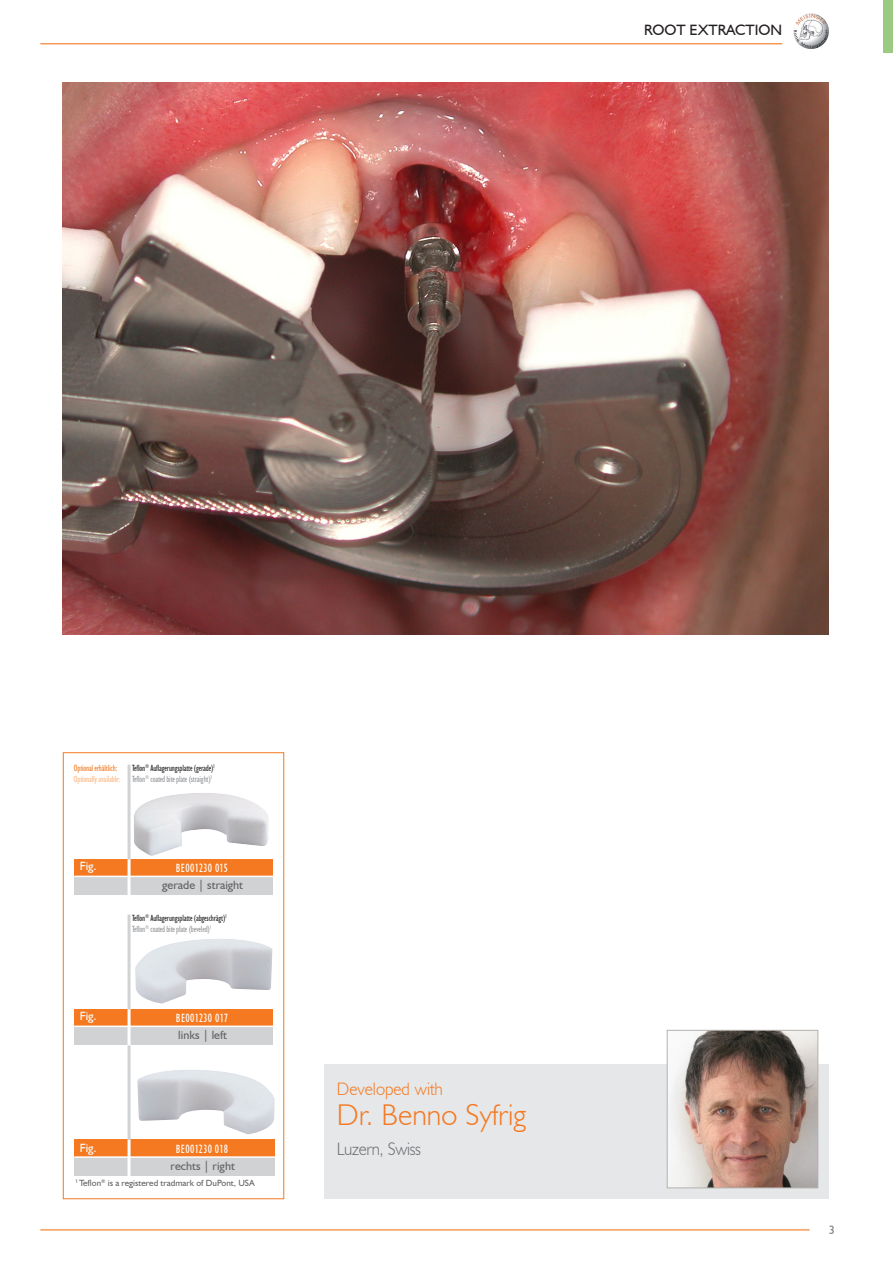
<style>
.page{position:relative;width:893px;height:1263px;background:#fff}
.page>*{position:absolute;margin:0;border:0;box-sizing:border-box;transform-origin:0 0}
.t1{font:300 30px "Humanist 521 BT";color:#f47921}
.t2{font:300 18px "Humanist 521 BT";color:#f47921;scale:.95 1}
.t3{font:300 18px "Humanist 521 BT";letter-spacing:-.02em;color:#6d6e71;scale:.94 1}
.t4{font:15px "Humanist 521 BT";color:#231f20}
.t5{font:12px "Humanist 521 BT";color:#636366}
.t6{font:condensed 12px "Humanist 521 BT";letter-spacing:.03em;color:#fff}
.t7{font:12px "Humanist 521 BT";color:#fff}
.t8{font:12px "Humanist 521 BT";color:#808285}
.t9{font:condensed 9px/10.5px "Humanist 521 BT";letter-spacing:-.02em;color:#231f20;scale:.93 1}
.t10{font:9px "Humanist 521 BT";color:#636366}
.t11{font:condensed 9px "Humanist 521 BT";letter-spacing:-.02em;color:#fab783;scale:.93 1}
.t12{font:condensed 9px "Humanist 521 BT";letter-spacing:-.02em;color:#f47921;scale:.93 1}
.s1{color:#939598}
</style>
<div class="page">
<div style="left:882px;top:0;width:10px;height:53px;background:#9bcb83"></div>
<hr style="left:40px;top:43px;width:742px;height:1px;background:#f47921">
<hr style="left:40px;top:1229px;width:769px;height:1px;background:#f47921">
<div style="left:74px;top:1009px;width:199px;height:17px;background:#f47921"></div>
<div style="left:74px;top:859px;width:199px;height:17px;background:#f47921"></div>
<div style="left:74px;top:1026px;width:199px;height:19px;background:#d1d2d4"></div>
<div style="left:74px;top:876px;width:199px;height:19px;background:#d1d2d4"></div>
<hr style="left:74px;top:1025px;width:201px;height:2px;background:#fff">
<hr style="left:74px;top:875px;width:201px;height:2px;background:#fff">
<hr style="left:127px;top:914px;width:3px;height:95px;background:#d1d2d4">
<hr style="left:127px;top:764px;width:3px;height:95px;background:#d1d2d4">
<hr style="left:127px;top:1009px;width:3px;height:42px;background:#fff">
<hr style="left:127px;top:859px;width:3px;height:42px;background:#fff">
<img style="left:135px;top:939px;width:137px;height:64px">
<img style="left:134px;top:793px;width:135px;height:63px">
<div style="left:74px;top:1140px;width:200px;height:17px;background:#f47921"></div>
<div style="left:74px;top:1157px;width:201px;height:18px;background:#d1d2d4"></div>
<hr style="left:74px;top:1156px;width:202px;height:2px;background:#fff">
<hr style="left:127px;top:1045px;width:3px;height:95px;background:#d1d2d4">
<hr style="left:127px;top:1140px;width:3px;height:42px;background:#fff">
<img style="left:137px;top:1070px;width:138px;height:64px">
<div style="left:63px;top:752px;width:221px;height:447px;border:1px solid #f47921"></div>
<img style="left:63px;top:82px;width:765px;height:553px">
<div style="left:324px;top:1064px;width:504px;height:134px;background:#e6e7e9"></div>
<img style="left:669px;top:1032px;width:147px;height:154px">
<div style="left:667px;top:1030px;width:151px;height:158px;border:1px solid #b6b1ad"></div>
<h3 class="t4" style="left:644px;top:24px;width:140px">ROOT EXTRACTION</h3>
<p class="t12" style="left:74px;top:765px;width:48px">Optional erhältlich:</p>
<p class="t11" style="left:74px;top:775px;width:51px">Optionally available:</p>
<p class="t9" style="left:132px;top:764px;width:90px">Teflon<sup>®</sup> Auflagerungsplatte (gerade)<sup>1<br></sup><span class="s1">Teflon</span><sup>®</sup> <span class="s1">coated bite plate (straight)</span><sup>1</sup></p>
<h3 class="t7" style="left:80px;top:861px;width:18px">Fig.</h3>
<h3 class="t6" style="left:176px;top:863px;width:54px">BE001230 015</h3>
<h3 class="t5" style="left:162px;top:880px;width:82px">gerade | straight</h3>
<p class="t9" style="left:132px;top:914px;width:103px">Teflon<sup>®</sup> Auflagerungsplatte (abgeschrägt)<sup>1<br></sup><span class="s1">Teflon</span><sup>®</sup> <span class="s1">coated bite plate (beveled)</span><sup>1</sup></p>
<h3 class="t7" style="left:80px;top:1011px;width:18px">Fig.</h3>
<h3 class="t6" style="left:176px;top:1013px;width:54px">BE001230 017</h3>
<h3 class="t5" style="left:178px;top:1029px;width:50px">links | left</h3>
<h3 class="t7" style="left:80px;top:1143px;width:18px">Fig.</h3>
<h3 class="t6" style="left:176px;top:1144px;width:54px">BE001230 018</h3>
<h3 class="t5" style="left:170px;top:1160px;width:66px">rechts | right</h3>
<p class="t10" style="left:75px;top:1179px;width:181px"><sup>1</sup> Teflon<sup>®</sup> is a registered tradmark of DuPont, USA</p>
<h2 class="t2" style="left:337px;top:1081px;width:113px">Developed with</h2>
<h1 class="t1" style="left:337px;top:1102px;width:191px">Dr. Benno Syfrig</h1>
<h2 class="t3" style="left:337px;top:1141px;width:91px">Luzern, Swiss</h2>
<h3 class="t8" style="left:828px;top:1225px;width:8px">3</h3>
</div>
